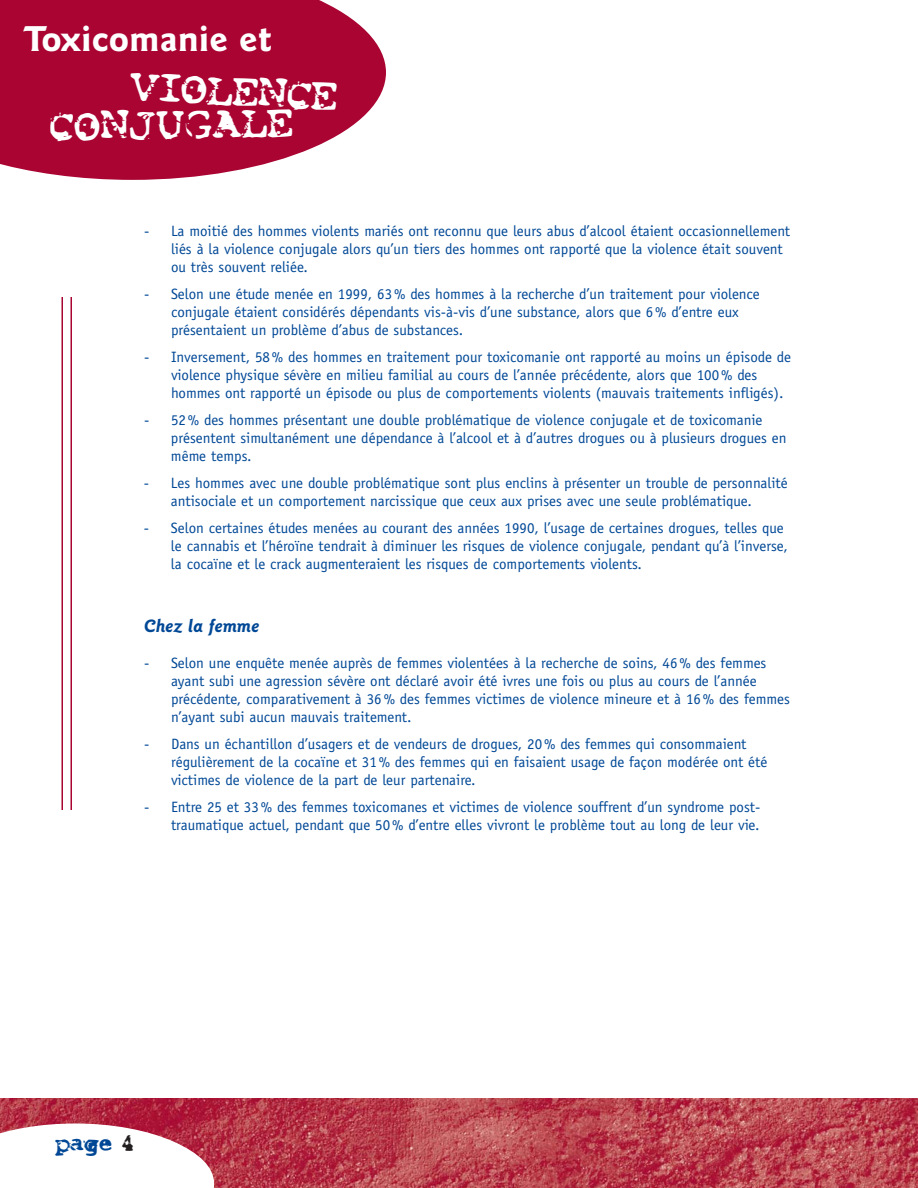
<style>
.page{position:relative;width:918px;height:1188px;background:#fff}
.page>*{position:absolute;margin:0;border:0;box-sizing:border-box;transform-origin:0 0}
.t1{font:37.5px "Smash";color:#fff}
.t2{font:700 36px "Goudy Sans IT Cby BT";color:#fff}
.t3{font:21px "Smash";color:#004896}
.t4{font:italic 700 18px "Goudy Sans IT Cby BT";color:#004896}
.t5{font:15px/18px "Officina Sans";color:#004896}
.s1{color:#231f20}
</style>
<div class="page">
<img style="left:0;top:1098px;width:918px;height:90px">
<svg style="left:0;top:0;width:386px;height:180px;background:#b32149"></svg>
<svg style="left:0;top:1124px;width:214px;height:64px"></svg>
<hr style="left:62px;top:297px;width:1px;height:513px;background:#a90432">
<hr style="left:70px;top:297px;width:2px;height:513px;background:#a90432">
<h2 class="t2" style="left:24px;top:25px;width:250px">Toxicomanie et</h2>
<h1 class="t1" style="left:132px;top:68px;width:209px;rotate:3deg">VIOLENCE</h1>
<h1 class="t1" style="left:50px;top:109px;width:245px;rotate:-1deg">CONJUGALE</h1>
<p class="t5" style="left:171px;top:223px;width:621px;text-indent:-27px">- La moitié des hommes violents mariés ont reconnu que leurs abus d’alcool étaient occasionnellement liés à la violence conjugale alors qu’un tiers des hommes ont rapporté que la violence était souvent ou très souvent reliée.</p>
<p class="t5" style="left:171px;top:286px;width:590px;text-indent:-27px">- Selon une étude menée en 1999, 63% des hommes à la recherche d’un traitement pour violence conjugale étaient considérés dépendants vis-à-vis d’une substance, alors que 6% d’entre eux présentaient un problème d’abus de substances.</p>
<p class="t5" style="left:171px;top:349px;width:622px;text-indent:-27px">- Inversement, 58% des hommes en traitement pour toxicomanie ont rapporté au moins un épisode de violence physique sévère en milieu familial au cours de l’année précédente, alors que 100% des hommes ont rapporté un épisode ou plus de comportements violents (mauvais traitements infligés).</p>
<p class="t5" style="left:171px;top:412px;width:617px;text-indent:-27px">- 52% des hommes présentant une double problématique de violence conjugale et de toxicomanie présentent simultanément une dépendance à l’alcool et à d’autres drogues ou à plusieurs drogues en même temps.</p>
<p class="t5" style="left:144px;top:475px;width:645px;text-align:center">- Les hommes avec une double problématique sont plus enclins à présenter un trouble de personnalité antisociale et un comportement narcissique que ceux aux prises avec une seule problématique.</p>
<p class="t5" style="left:171px;top:520px;width:618px;text-indent:-27px">- Selon certaines études menées au courant des années 1990, l’usage de certaines drogues, telles que le cannabis et l’héroïne tendrait à diminuer les risques de violence conjugale, pendant qu’à l’inverse, la cocaïne et le crack augmenteraient les risques de comportements violents.</p>
<p class="t4" style="left:144px;top:619px;width:117px">Chez la femme</p>
<p class="t5" style="left:171px;top:655px;width:620px;text-indent:-27px">- Selon une enquête menée auprès de femmes violentées à la recherche de soins, 46% des femmes ayant subi une agression sévère ont déclaré avoir été ivres une fois ou plus au cours de l’année précédente, comparativement à 36% des femmes victimes de violence mineure et à 16% des femmes n’ayant subi aucun mauvais traitement.</p>
<p class="t5" style="left:171px;top:736px;width:598px;text-indent:-27px">- Dans un échantillon d’usagers et de vendeurs de drogues, 20% des femmes qui consommaient régulièrement de la cocaïne et 31% des femmes qui en faisaient usage de façon modérée ont été victimes de violence de la part de leur partenaire.</p>
<p class="t5" style="left:144px;top:799px;width:618px;text-align:right">- Entre 25 et 33% des femmes toxicomanes et victimes de violence souffrent d’un syndrome post&shy;traumatique actuel, pendant que 50% d’entre elles vivront le problème tout au long de leur vie.</p>
<h3 class="t3" style="left:56px;top:1134px;width:80px">page <span class="s1">4</span></h3>
</div>
